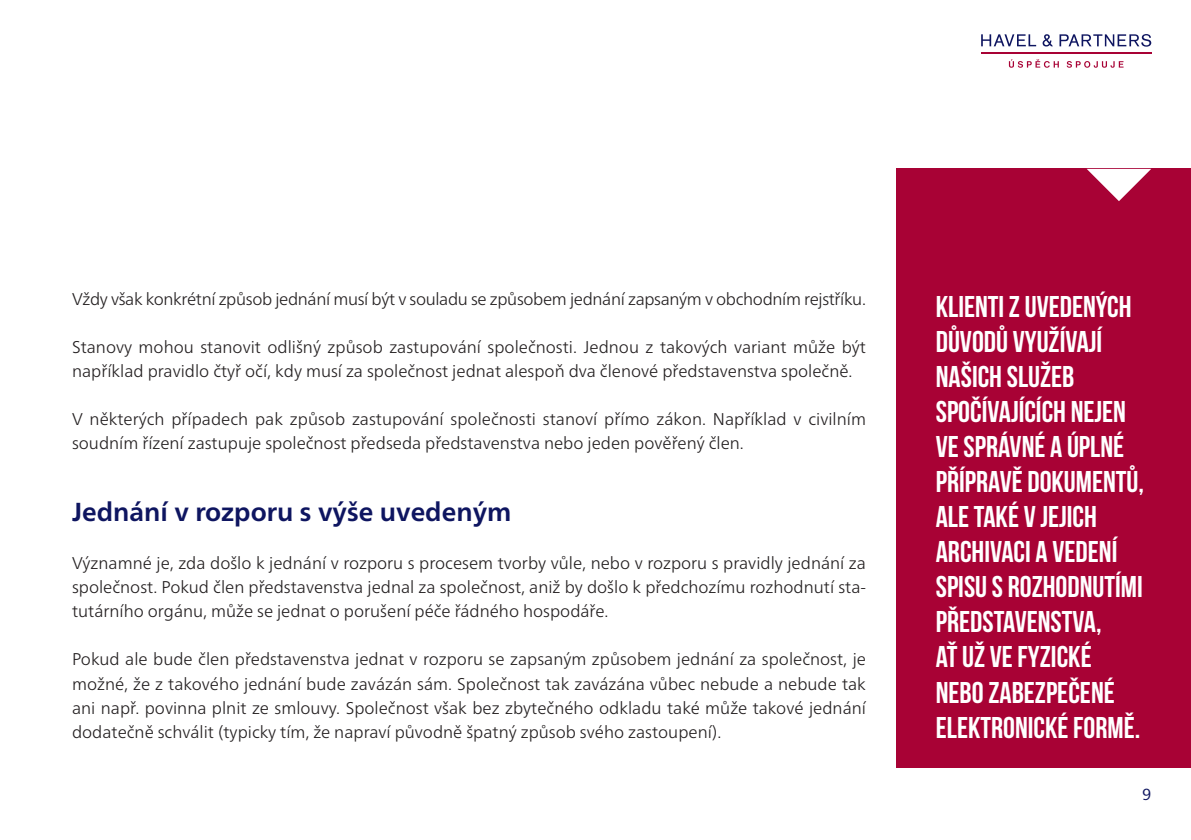
<style>
.page{position:relative;width:1191px;height:840px;background:#fff}
.page>*{position:absolute;margin:0;border:0;box-sizing:border-box;transform-origin:0 0}
.t1{font:700 30px/35px "Bebas Neue";color:#fff}
.t2{font:700 26px "Frutiger Neue LTW1 G";color:#0e1560}
.t3{font:300 17px/24px "Frutiger Neue LTW1 G";color:#231f20}
.t4{font:300 17px "Frutiger Neue LTW1 G";letter-spacing:-.02em;color:#231f20}
.t5{font:16px "Frutiger Neue LTW1 G";color:#0e1560}
</style>
<div class="page">
<svg style="left:1009px;top:59px;width:114px;height:9px"></svg>
<hr style="left:981px;top:52px;width:170px;height:1px;background:#a80235">
<svg style="left:1059px;top:34px;width:92px;height:13px"></svg>
<svg style="left:981px;top:34px;width:55px;height:12px"></svg>
<svg style="left:1042px;top:34px;width:11px;height:12px"></svg>
<div style="left:896px;top:169px;width:295px;height:598px;background:#a80235"></div>
<svg style="left:1087px;top:169px;width:64px;height:32px"></svg>
<p class="t4" style="left:72px;top:286px;width:795px">Vždy však konkrétní způsob jednání musí být v souladu se způsobem jednání zapsaným v obchodním rejstříku.</p>
<p class="t3" style="left:72px;top:334px;width:795px">Stanovy mohou stanovit odlišný způsob zastupování společnosti. Jednou z takových variant může být například pravidlo čtyř očí, kdy musí za společnost jednat alespoň dva členové představenstva společně.</p>
<p class="t3" style="left:72px;top:406px;width:795px">V některých případech pak způsob zastupování společnosti stanoví přímo zákon. Například v civilním soudním řízení zastupuje společnost předseda představenstva nebo jeden pověřený člen.</p>
<p class="t2" style="left:72px;top:493px;width:441px">Jednání v rozporu s výše uvedeným</p>
<p class="t3" style="left:72px;top:550px;width:795px;text-align:justify">Významné je, zda došlo k jednání v rozporu s procesem tvorby vůle, nebo v rozporu s pravidly jednání za společnost. Pokud člen představenstva jednal za společnost, aniž by došlo k předchozímu rozhodnutí sta&shy;tutárního orgánu, může se jednat o porušení péče řádného hospodáře.</p>
<p class="t3" style="left:72px;top:646px;width:795px;text-align:justify">Pokud ale bude člen představenstva jednat v rozporu se zapsaným způsobem jednání za společnost, je možné, že z takového jednání bude zavázán sám. Společnost tak zavázána vůbec nebude a nebude tak ani např. povinna plnit ze smlouvy. Společnost však bez zbytečného odkladu také může takové jednání dodatečně schválit (typicky tím, že napraví původně špatný způsob svého zastoupení).</p>
<p class="t1" style="left:935px;top:289px;width:210px">KLIENTI Z UVEDENÝCH<br>DŮVODŮ VYUŽÍVAJÍ<br>NAŠICH SLUŽEB<br>SPOČÍVAJÍCÍCH NEJEN<br>VE SPRÁVNÉ A ÚPLNÉ<br>PŘÍPRAVĚ DOKUMENTŮ,<br>ALE TAKÉ V JEJICH<br>ARCHIVACI A VEDENÍ<br>SPISU S ROZHODNUTÍMI<br>PŘEDSTAVENSTVA,<br>AŤ UŽ VE FYZICKÉ<br>NEBO ZABEZPEČENÉ<br>ELEKTRONICKÉ FORMĚ.</p>
<p class="t5" style="left:1142px;top:782px;width:11px">9</p>
</div>
